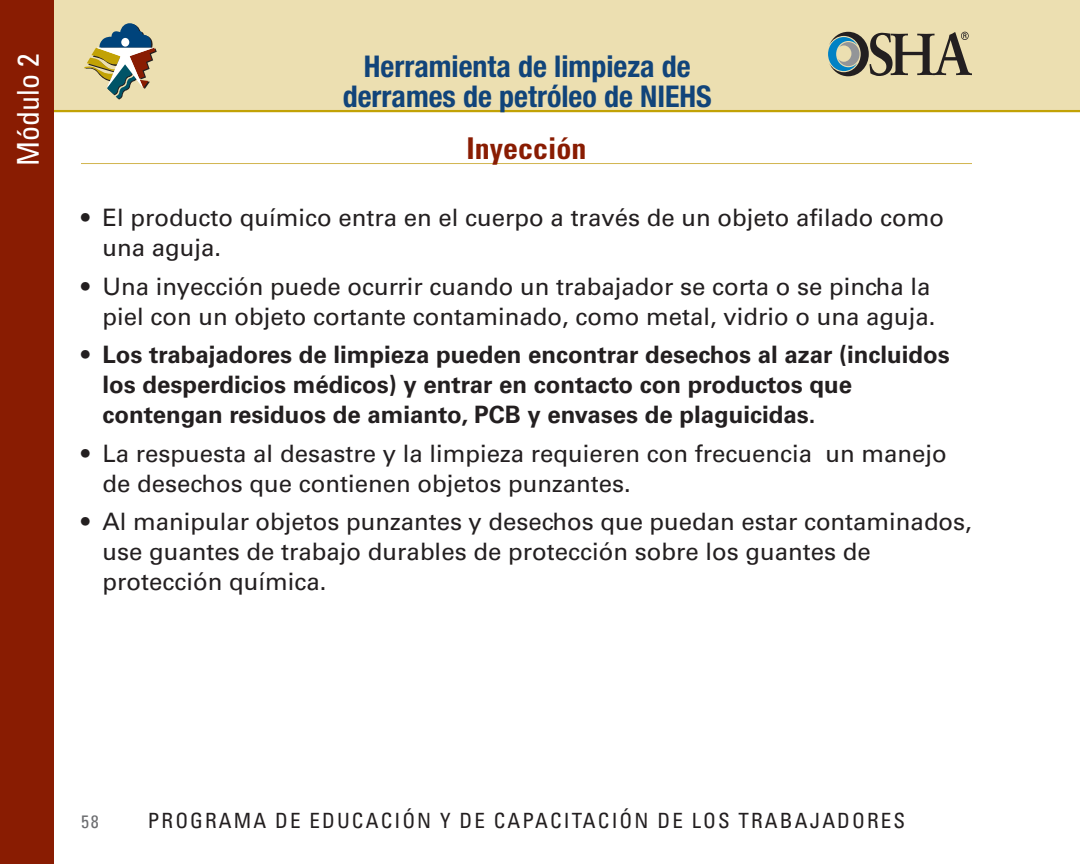
<style>
.page{position:relative;width:1080px;height:864px;background:#fff}
.page>*{position:absolute;margin:0;border:0;box-sizing:border-box;transform-origin:0 0}
.t1{font:700 condensed 30px/30px "Helvetica Neue";color:#11447a;text-align:center}
.TITLE{font:700 condensed 30px "Univers";color:#891c02}
.SIDE_TITLE_RIGHT{font:condensed 30px "Univers";color:#fff}
.BULLETS{font:24px/30px "Univers";color:#231f20}
.BULLETS-2{font:700 24px/30px "Univers";color:#231f20}
.t2{font:condensed 21px "Univers";letter-spacing:.1em;color:#231f20}
.t3{font:condensed 18px "Univers";color:#6c6d70}
.s1{font-weight:400}
</style>
<div class="page">
<div style="left:0;top:0;width:1080px;height:112px;background:#ecdfb1"></div>
<hr style="left:0;top:110px;width:1080px;height:2px;background:#c2a205">
<div style="left:0;top:0;width:54px;height:864px;background:#891c02"></div>
<svg style="left:84px;top:23px;width:73px;height:77px"></svg>
<svg style="left:828px;top:32px;width:144px;height:44px"></svg>
<hr style="left:81px;top:163px;width:891px;height:1px;background:#d2b54e">
<p class="SIDE_TITLE_RIGHT" style="left:9px;top:166px;width:113px;rotate:-90deg">Módulo 2</p>
<p class="t1" style="left:343px;top:51px;width:371px">Herramienta de limpieza de derrames de petróleo de NIEHS</p>
<p class="TITLE" style="left:467px;top:130px;width:121px">Inyección</p>
<p class="BULLETS" style="left:103px;top:203px;width:843px;text-indent:-22px">• El producto químico entra en el cuerpo a través de un objeto afilado como una aguja.</p>
<p class="BULLETS" style="left:81px;top:271px;width:856px;text-align:right">• Una inyección puede ocurrir cuando un trabajador se corta o se pincha la piel con un objeto cortante contaminado, como metal, vidrio o una aguja.</p>
<p class="BULLETS-2" style="left:103px;top:340px;width:849px;text-indent:-22px"><span class="s1">•</span> Los trabajadores de limpieza pueden encontrar desechos al azar (incluidos los desperdicios médicos) y entrar en contacto con productos que contengan residuos de amianto, PCB y envases de plaguicidas.</p>
<p class="BULLETS" style="left:103px;top:438px;width:846px;text-indent:-22px">• La respuesta al desastre y la limpieza requieren con frecuencia un manejo de desechos que contienen objetos punzantes.</p>
<p class="BULLETS" style="left:103px;top:507px;width:871px;text-indent:-22px">• Al manipular objetos punzantes y desechos que puedan estar contaminados, use guantes de trabajo durables de protección sobre los guantes de protección química.</p>
<p class="t3" style="left:81px;top:810px;width:19px">58</p>
<p class="t2" style="left:148px;top:807px;width:759px">PROGRAMA DE EDUCACIÓN Y DE CAPACITACIÓN DE LOS TRABAJADORES</p>
</div>
